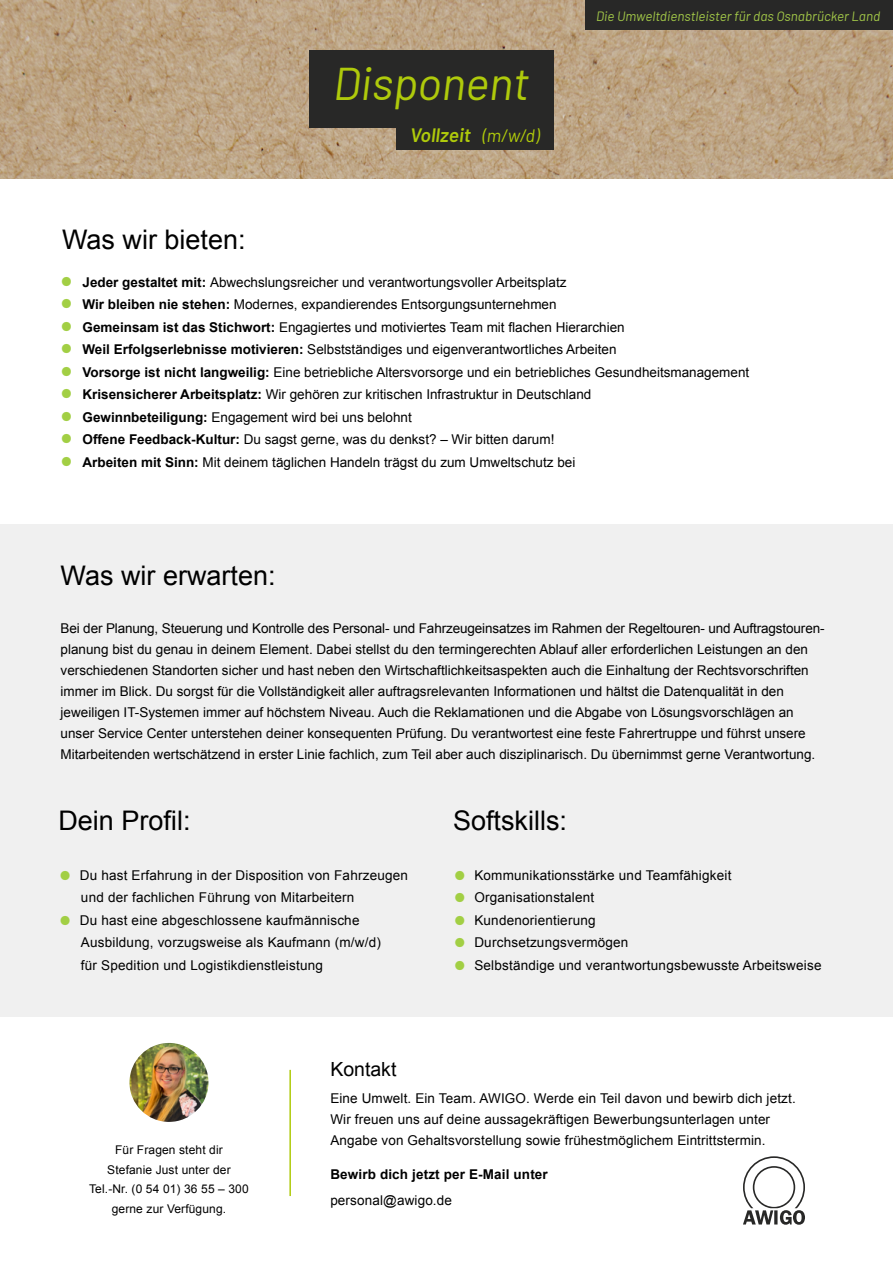
<style>
.page{position:relative;width:893px;height:1263px;background:#fff}
.page>*{position:absolute;margin:0;border:0;box-sizing:border-box;transform-origin:0 0}
.t1{font:italic 45.9px "Barlow";color:#afca0b}
.t2{font:34.5px "Minion Pro";color:#a2cf44}
.t3{font:27px "Arial";color:#000}
.t4{font:italic 600 19.5px "Barlow";color:#afca0b}
.t5{font:19.5px "Arial";color:#000}
.t6{font:13.5px/22.5px "Arial";color:#000}
.t7{font:italic 13.5px "Barlow";color:#a2c748}
.t8{font:700 13.5px "Arial";letter-spacing:.01em;color:#000}
.t9{font:12px/19.5px "Arial";letter-spacing:.01em;color:#000;text-align:center}
.s1{font-weight:400;font-size:18px}
.s2{font-weight:700}
.s3{font-family:"Minion Pro";font-size:34.5px;color:#a2cf44}
</style>
<div class="page">
<img style="left:0;top:0;width:893px;height:179px">
<div style="left:585px;top:0;width:307px;height:29px;background:#282827"></div>
<div style="left:309px;top:50px;width:244px;height:78px;background:#282827"></div>
<div style="left:396px;top:123px;width:158px;height:27px;background:#282827"></div>
<img style="left:129px;top:1043px;width:79px;height:79px;border-radius:39px">
<hr style="left:289px;top:1070px;width:2px;height:126px;background:#afca0b">
<svg style="left:743px;top:1156px;width:62px;height:69px"></svg>
<div style="left:0;top:524px;width:893px;height:492px;background:#f0f0f0"></div>
<h3 class="t3" style="left:62px;top:222px;width:185px">Was wir bieten:</h3>
<h1 class="t1" style="left:333px;top:50px;width:198px">Disponent</h1>
<h3 class="t4" style="left:410px;top:123px;width:131px">Vollzeit <span class="s1">(m/w/d)</span></h3>
<p class="t7" style="left:596px;top:6px;width:286px">Die Umweltdienstleister für das Osnabrücker Land</p>
<h2 class="t2" style="left:60px;top:254px;width:15px">•</h2>
<h2 class="t2" style="left:60px;top:277px;width:15px">•</h2>
<h2 class="t2" style="left:60px;top:299px;width:15px">•</h2>
<h2 class="t2" style="left:60px;top:322px;width:15px">•</h2>
<h2 class="t2" style="left:60px;top:344px;width:15px">•</h2>
<h2 class="t2" style="left:60px;top:367px;width:15px">•</h2>
<h2 class="t2" style="left:60px;top:389px;width:15px">•</h2>
<h2 class="t2" style="left:60px;top:412px;width:15px">•</h2>
<h2 class="t2" style="left:60px;top:434px;width:15px">•</h2>
<p class="t6" style="left:82px;top:271px;width:668px"><span class="s2">Jeder gestaltet mit:</span> Abwechslungsreicher und verantwortungsvoller Arbeitsplatz<br><span class="s2">Wir bleiben nie stehen:</span> Modernes, expandierendes Entsorgungsunternehmen<br><span class="s2">Gemeinsam ist das Stichwort:</span> Engagiertes und motiviertes Team mit flachen Hierarchien<br><span class="s2">Weil Erfolgserlebnisse motivieren:</span> Selbstständiges und eigenverantwortliches Arbeiten<br><span class="s2">Vorsorge ist nicht langweilig:</span> Eine betriebliche Altersvorsorge und ein betriebliches Gesundheitsmanagement <span class="s2">Krisensicherer Arbeitsplatz:</span> Wir gehören zur kritischen Infrastruktur in Deutschland<br><span class="s2">Gewinnbeteiligung:</span> Engagement wird bei uns belohnt<br><span class="s2">Offene Feedback-Kultur:</span> Du sagst gerne, was du denkst? – Wir bitten darum!<br><span class="s2">Arbeiten mit Sinn:</span> Mit deinem täglichen Handeln trägst du zum Umweltschutz bei</p>
<h3 class="t3" style="left:61px;top:558px;width:217px">Was wir erwarten:</h3>
<p class="t6" style="left:61px;top:618px;width:765px;line-height:21px">Bei der Planung, Steuerung und Kontrolle des Personal- und Fahrzeugeinsatzes im Rahmen der Regeltouren- und Auftragstouren&shy;planung bist du genau in deinem Element. Dabei stellst du den termingerechten Ablauf aller erforderlichen Leistungen an den verschiedenen Standorten sicher und hast neben den Wirtschaftlichkeitsaspekten auch die Einhaltung der Rechtsvorschriften immer im Blick. Du sorgst für die Vollständigkeit aller auftragsrelevanten Informationen und hältst die Datenqualität in den jeweiligen IT-Systemen immer auf höchstem Niveau. Auch die Reklamationen und die Abgabe von Lösungsvorschlägen an unser Service Center unterstehen deiner konsequenten Prüfung. Du verantwortest eine feste Fahrertruppe und führst unsere Mitarbeitenden wertschätzend in erster Linie fachlich, zum Teil aber auch disziplinarisch. Du übernimmst gerne Verantwortung.</p>
<h3 class="t3" style="left:58px;top:803px;width:134px">Dein Profil:</h3>
<p class="t6" style="left:81px;top:864px;width:329px;text-indent:-23px"><span class="s3">•</span> Du hast Erfahrung in der Disposition von Fahrzeugen und der fachlichen Führung von Mitarbeitern</p>
<p class="t6" style="left:81px;top:909px;width:302px;text-indent:-23px"><span class="s3">•</span> Du hast eine abgeschlossene kaufmännische<br>Ausbildung, vorzugsweise als Kaufmann (m/w/d) für Spedition und Logistikdienstleistung</p>
<h3 class="t3" style="left:453px;top:803px;width:116px">Softskills:</h3>
<p class="t6" style="left:453px;top:864px;width:280px"><span class="s3">•</span> Kommunikationsstärke und Teamfähigkeit</p>
<p class="t6" style="left:453px;top:886px;width:143px"><span class="s3">•</span> Organisationstalent</p>
<p class="t6" style="left:453px;top:909px;width:144px"><span class="s3">•</span> Kundenorientierung</p>
<p class="t6" style="left:453px;top:931px;width:177px"><span class="s3">•</span> Durchsetzungsvermögen</p>
<p class="t6" style="left:453px;top:954px;width:370px"><span class="s3">•</span> Selbständige und verantwortungsbewusste Arbeitsweise</p>
<p class="t9" style="left:89px;top:1140px;width:161px">Für Fragen steht dir<br>Stefanie Just unter der<br>Tel.-Nr. (0 54 01) 36 55 – 300 gerne zur Verfügung.</p>
<h3 class="t5" style="left:330px;top:1056px;width:68px">Kontakt</h3>
<p class="t6" style="left:330px;top:1087px;width:467px;line-height:21px">Eine Umwelt. Ein Team. AWIGO. Werde ein Teil davon und bewirb dich jetzt.<br>Wir freuen uns auf deine aussagekräftigen Bewerbungsunterlagen unter<br>Angabe von Gehaltsvorstellung sowie frühestmöglichem Eintrittstermin.</p>
<p class="t8" style="left:330px;top:1165px;width:219px">Bewirb dich jetzt per E-Mail unter</p>
<p class="t6" style="left:330px;top:1189px;width:123px">personal@awigo.de</p>
</div>
